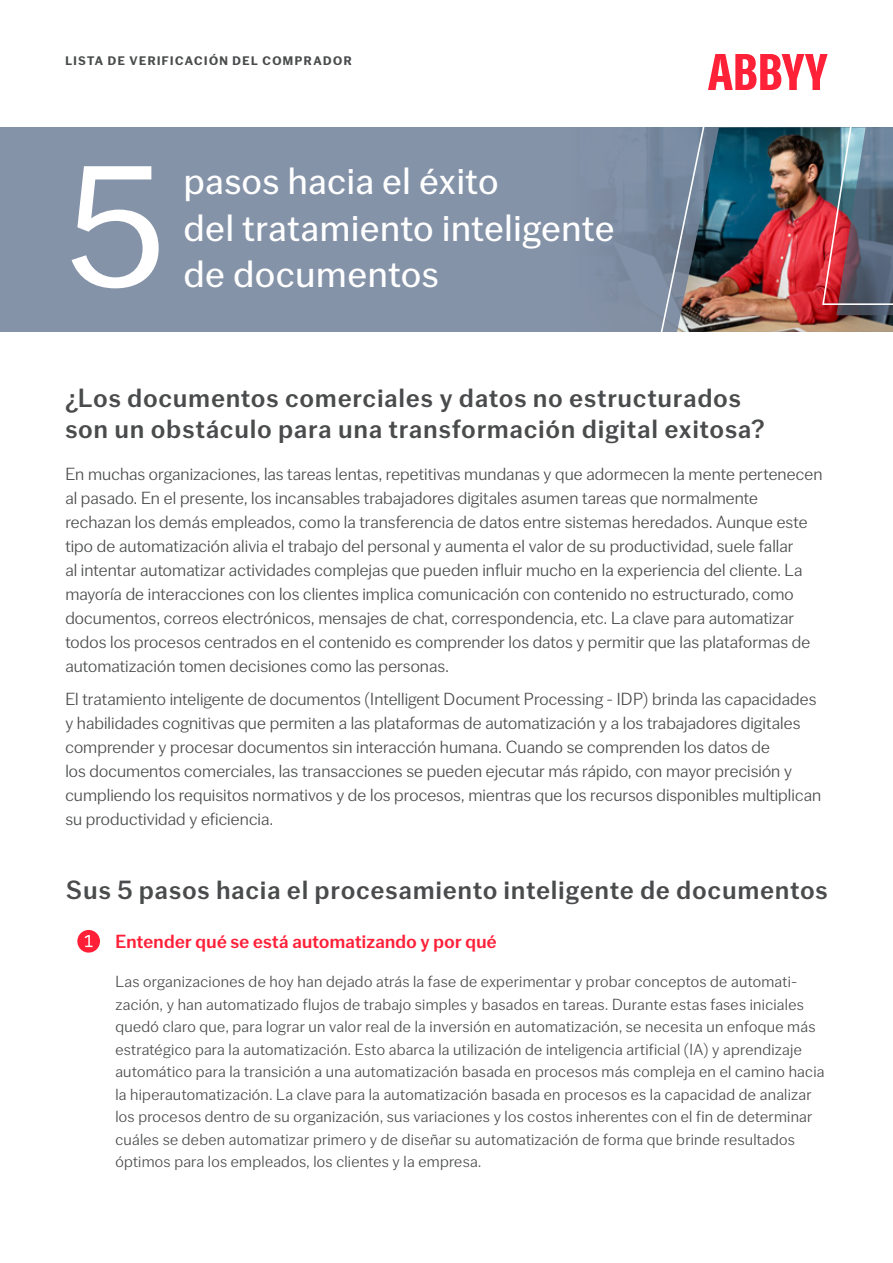
<style>
.page{position:relative;width:893px;height:1263px;background:#fff}
.page>*{position:absolute;margin:0;border:0;box-sizing:border-box;transform-origin:0 0}
.t1{font:177px "Co Fo Gothic";color:#fff}
.t2{font:39px/46.8px "Co Fo Gothic";letter-spacing:.02em;color:#fff}
.t3{font:500 27px/31.5px "Co Fo Gothic";letter-spacing:.045em;color:#4a4b4c}
.t4{font:500 19.5px "Co Fo Gothic";letter-spacing:.02em;color:#ff2038}
.t5{font:300 18px/24px "Co Fo Gothic";letter-spacing:.005em;color:#4a4b4c}
.t6{font:300 16.5px/22.5px "Co Fo Gothic";letter-spacing:.02em;color:#4a4b4c}
.t7{font:700 12.75px "Co Fo Gothic";letter-spacing:.115em;color:#4a4b4c}
</style>
<div class="page">
<div style="left:0;top:128px;width:893px;height:204px;background:#8593a9"></div>
<img style="left:607px;top:128px;width:286px;height:204px">
<svg style="left:708px;top:54px;width:120px;height:36px"></svg>
<div style="left:77px;top:930px;width:23px;height:23px;background:#ff2038;border-radius:50%"></div>
<svg style="left:85px;top:935px;width:8px;height:12px"></svg>
<p class="t7" style="left:65px;top:52px;width:288px">LISTA DE VERIFICACIÓN DEL COMPRADOR</p>
<h1 class="t1" style="left:66px;top:124px;width:99px">5</h1>
<h2 class="t2" style="left:184px;top:157px;width:432px">pasos hacia el éxito<br>del tratamiento inteligente de documentos</h2>
<h3 class="t3" style="left:65px;top:381px;width:700px">¿Los documentos comerciales y datos no estructurados son un obstáculo para una transformación digital exitosa?</h3>
<p class="t5" style="left:65px;top:462px;width:759px">En muchas organizaciones, las tareas lentas, repetitivas mundanas y que adormecen la mente pertenecen al pasado. En el presente, los incansables trabajadores digitales asumen tareas que normalmente rechazan los demás empleados, como la transferencia de datos entre sistemas heredados. Aunque este tipo de automatización alivia el trabajo del personal y aumenta el valor de su productividad, suele fallar<br>al intentar automatizar actividades complejas que pueden influir mucho en la experiencia del cliente. La mayoría de interacciones con los clientes implica comunicación con contenido no estructurado, como documentos, correos electrónicos, mensajes de chat, correspondencia, etc. La clave para automatizar todos los procesos centrados en el contenido es comprender los datos y permitir que las plataformas de automatización tomen decisiones como las personas.</p>
<p class="t5" style="left:65px;top:687px;width:757px">El tratamiento inteligente de documentos (Intelligent Document Processing - IDP) brinda las capacidades y habilidades cognitivas que permiten a las plataformas de automatización y a los trabajadores digitales comprender y procesar documentos sin interacción humana. Cuando se comprenden los datos de<br>los documentos comerciales, las transacciones se pueden ejecutar más rápido, con mayor precisión y cumpliendo los requisitos normativos y de los procesos, mientras que los recursos disponibles multiplican su productividad y eficiencia.</p>
<h3 class="t3" style="left:66px;top:873px;width:763px">Sus 5 pasos hacia el procesamiento inteligente de documentos</h3>
<p class="t4" style="left:115px;top:930px;width:383px">Entender qué se está automatizando y por qué</p>
<p class="t6" style="left:115px;top:970px;width:710px">Las organizaciones de hoy han dejado atrás la fase de experimentar y probar conceptos de automati&shy;zación, y han automatizado flujos de trabajo simples y basados en tareas. Durante estas fases iniciales quedó claro que, para lograr un valor real de la inversión en automatización, se necesita un enfoque más estratégico para la automatización. Esto abarca la utilización de inteligencia artificial (IA) y aprendizaje automático para la transición a una automatización basada en procesos más compleja en el camino hacia la hiperautomatización. La clave para la automatización basada en procesos es la capacidad de analizar los procesos dentro de su organización, sus variaciones y los costos inherentes con el fin de determinar cuáles se deben automatizar primero y de diseñar su automatización de forma que brinde resultados óptimos para los empleados, los clientes y la empresa.</p>
</div>
